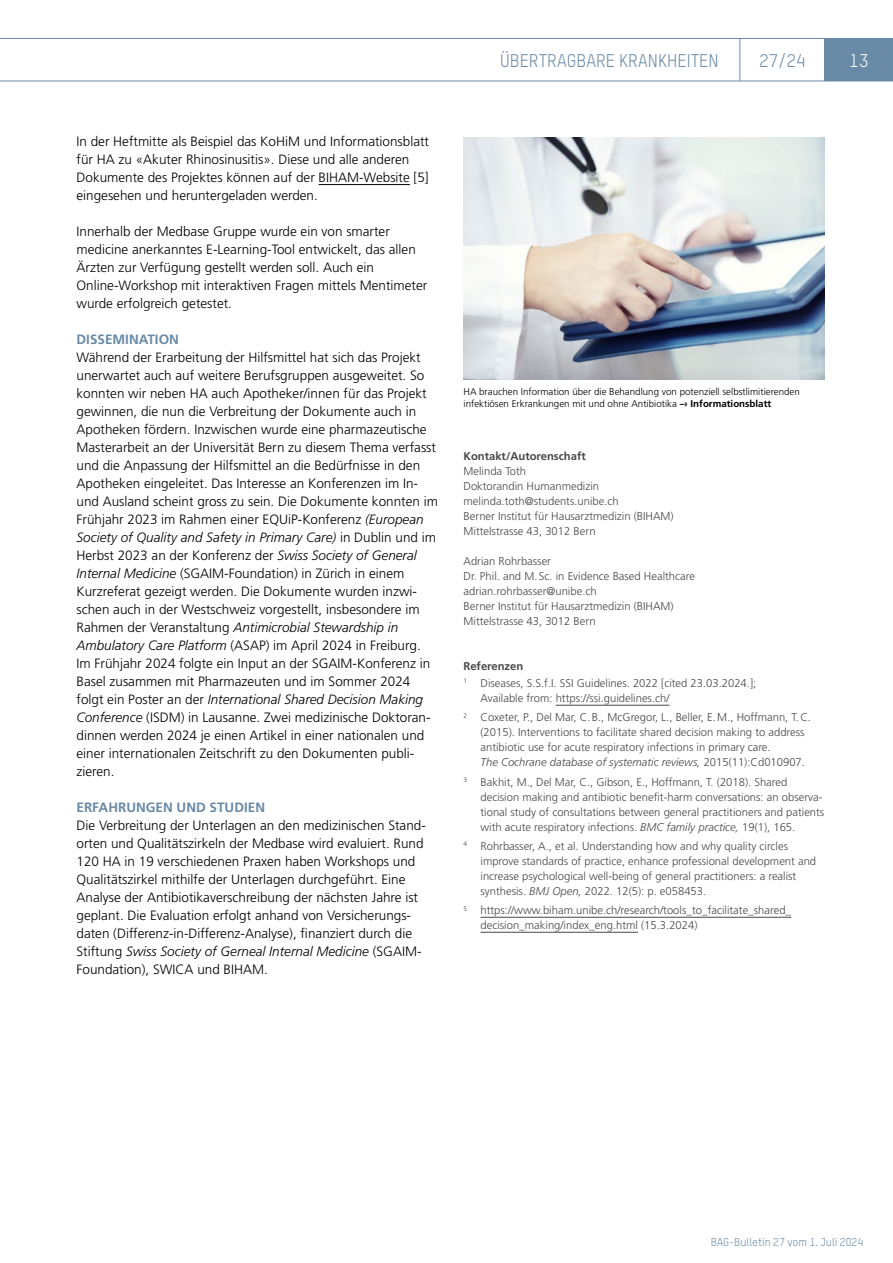
<style>
.page{position:relative;width:893px;height:1263px;background:#fff}
.page>*{position:absolute;margin:0;border:0;box-sizing:border-box;transform-origin:0 0}
.t1{font:18px "TSTAR";color:#698aa6}
.t2{font:18px "TSTAR";color:#fff}
.Text_Inhalte_Lauftext_Normal{font:300 13.5px/18px "Frutiger LT Std";color:#000}
.Text_Inhalte_Titel_Ebene_2{font:700 13.5px "Frutiger LT Std";color:#698aa6}
.Text_Inhalte_Lauftext_Klein_Referenzen{font:300 11.25px/15px "Frutiger LT Std";color:#484848}
.Text_Inhalte_Lauftext_Klein{font:300 11.25px "Frutiger LT Std";color:#484848}
.Text_Inhalte_Lauftext_Klein_Titel_H2{font:700 11.25px "Frutiger LT Std";color:#484848}
.t3{font:11.25px "TSTAR";color:#698aa6}
.t4{font:300 9.75px/11.7px "Frutiger LT Std";color:#000}
.s1{font-style:italic}
.s2{font-weight:700}
</style>
<div class="page">
<div style="left:825px;top:38px;width:68px;height:43px;background:#698aa6"></div>
<hr style="left:0;top:38px;width:740px;height:1px;background:#698aa6">
<hr style="left:740px;top:38px;width:85px;height:1px;background:#698aa6">
<hr style="left:740px;top:39px;width:1px;height:42px;background:#698aa6">
<hr style="left:0;top:81px;width:740px;height:1px;background:#698aa6">
<hr style="left:740px;top:81px;width:85px;height:1px;background:#698aa6">
<hr style="left:825px;top:81px;width:68px;height:1px;background:#698aa6">
<hr style="left:319px;top:184px;width:91px;height:1px;background:#000">
<hr style="left:556px;top:705px;width:113px;height:1px;background:#484848">
<hr style="left:480px;top:917px;width:311px;height:1px;background:#484848">
<hr style="left:480px;top:932px;width:158px;height:1px;background:#484848">
<img style="left:463px;top:137px;width:362px;height:242px">
<h1 class="t1" style="left:500px;top:49px;width:220px">ÜBERTRAGBARE KRANKHEITEN</h1>
<h1 class="t1" style="left:759px;top:49px;width:48px">27/24</h1>
<h1 class="t2" style="left:850px;top:49px;width:20px">13</h1>
<p class="Text_Inhalte_Lauftext_Normal" style="left:77px;top:132px;width:354px">In der Heftmitte als Beispiel das KoHiM und Informationsblatt für HA zu «Akuter Rhinosinusitis». Diese und alle anderen Dokumente des Projektes können auf der BIHAM-Website [5] eingesehen und heruntergeladen werden.</p>
<p class="Text_Inhalte_Lauftext_Normal" style="left:77px;top:222px;width:352px">Innerhalb der Medbase Gruppe wurde ein von smarter medicine anerkanntes E-Learning-Tool entwickelt, das allen Ärzten zur Verfügung gestellt werden soll. Auch ein Online-Workshop mit interaktiven Fragen mittels Mentimeter wurde erfolgreich getestet.</p>
<h3 class="Text_Inhalte_Titel_Ebene_2" style="left:77px;top:331px;width:104px">DISSEMINATION</h3>
<p class="Text_Inhalte_Lauftext_Normal" style="left:77px;top:348px;width:363px">Während der Erarbeitung der Hilfsmittel hat sich das Projekt unerwartet auch auf weitere Berufsgruppen ausgeweitet. So konnten wir neben HA auch Apotheker/innen für das Projekt gewinnen, die nun die Verbreitung der Dokumente auch in Apotheken fördern. Inzwischen wurde eine pharmazeutische Masterarbeit an der Universität Bern zu diesem Thema verfasst und die Anpassung der Hilfsmittel an die Bedürfnisse in den Apotheken eingeleitet. Das Interesse an Konferenzen im In&shy;und Ausland scheint gross zu sein. Die Dokumente konnten im Frühjahr 2023 im Rahmen einer EQUiP-Konferenz <span class="s1">(European Society of Quality and Safety in Primary Care)</span> in Dublin und im Herbst 2023 an der Konferenz der <span class="s1">Swiss Society of General Internal Medicine</span> (SGAIM-Foundation) in Zürich in einem Kurzreferat gezeigt werden. Die Dokumente wurden inzwi&shy;schen auch in der Westschweiz vorgestellt, insbesondere im Rahmen der Veranstaltung <span class="s1">Antimicrobial Stewardship in Ambulatory Care Platform</span> (ASAP) im April 2024 in Freiburg.<br>Im Frühjahr 2024 folgte ein Input an der SGAIM-Konferenz in Basel zusammen mit Pharmazeuten und im Sommer 2024 folgt ein Poster an der <span class="s1">International Shared Decision Making Conference</span> (ISDM) in Lausanne. Zwei medizinische Doktoran&shy;dinnen werden 2024 je einen Artikel in einer nationalen und einer internationalen Zeitschrift zu den Dokumenten publi&shy;zieren.</p>
<h3 class="Text_Inhalte_Titel_Ebene_2" style="left:77px;top:799px;width:190px">ERFAHRUNGEN UND STUDIEN</h3>
<p class="Text_Inhalte_Lauftext_Normal" style="left:77px;top:816px;width:350px">Die Verbreitung der Unterlagen an den medizinischen Stand&shy;orten und Qualitätszirkeln der Medbase wird evaluiert. Rund 120 HA in 19 verschiedenen Praxen haben Workshops und Qualitätszirkel mithilfe der Unterlagen durchgeführt. Eine Analyse der Antibiotikaverschreibung der nächsten Jahre ist geplant. Die Evaluation erfolgt anhand von Versicherungs&shy;daten (Differenz-in-Differenz-Analyse), finanziert durch die Stiftung <span class="s1">Swiss Society of Gerneal Internal Medicine</span> (SGAIM-Foundation), SWICA und BIHAM.</p>
<p class="t4" style="left:463px;top:386px;width:338px">HA brauchen Information über die Behandlung von potenziell selbstlimitierenden infektiösen Erkrankungen mit und ohne Antibiotika <span class="s2">–› Informationsblatt</span></p>
<h3 class="Text_Inhalte_Lauftext_Klein_Titel_H2" style="left:463px;top:449px;width:124px">Kontakt/Autorenschaft</h3>
<p class="Text_Inhalte_Lauftext_Klein" style="left:463px;top:465px;width:64px">Melinda Toth</p>
<p class="Text_Inhalte_Lauftext_Klein" style="left:463px;top:480px;width:137px">Doktorandin Humanmedizin</p>
<p class="Text_Inhalte_Lauftext_Klein" style="left:463px;top:495px;width:157px">melinda.toth@students.unibe.ch</p>
<p class="Text_Inhalte_Lauftext_Klein" style="left:463px;top:510px;width:212px">Berner Institut für Hausarztmedizin (BIHAM)</p>
<p class="Text_Inhalte_Lauftext_Klein" style="left:463px;top:525px;width:134px">Mittelstrasse 43, 3012 Bern</p>
<p class="Text_Inhalte_Lauftext_Klein" style="left:463px;top:555px;width:89px">Adrian Rohrbasser</p>
<p class="Text_Inhalte_Lauftext_Klein" style="left:463px;top:570px;width:233px">Dr. Phil. and M.Sc. in Evidence Based Healthcare</p>
<p class="Text_Inhalte_Lauftext_Klein" style="left:463px;top:585px;width:135px">adrian.rohrbasser@unibe.ch</p>
<p class="Text_Inhalte_Lauftext_Klein" style="left:463px;top:600px;width:212px">Berner Institut für Hausarztmedizin (BIHAM)</p>
<p class="Text_Inhalte_Lauftext_Klein" style="left:463px;top:615px;width:134px">Mittelstrasse 43, 3012 Bern</p>
<h3 class="Text_Inhalte_Lauftext_Klein_Titel_H2" style="left:463px;top:659px;width:61px">Referenzen</h3>
<p class="Text_Inhalte_Lauftext_Klein_Referenzen" style="left:480px;top:676px;width:277px;text-indent:-17px"><sup>1</sup> Diseases, S.S.f.I. SSI Guidelines. 2022 [cited 23.03.2024.];<br>Available from: https://ssi.guidelines.ch/</p>
<p class="Text_Inhalte_Lauftext_Klein_Referenzen" style="left:480px;top:710px;width:332px;text-indent:-17px"><sup>2</sup> Coxeter, P., Del Mar, C.B., McGregor, L., Beller, E.M., Hoffmann, T.C. (2015). Interventions to facilitate shared decision making to address antibiotic use for acute respiratory infections in primary care.<br><span class="s1">The Cochrane database of systematic reviews,</span> 2015(11):Cd010907.</p>
<p class="Text_Inhalte_Lauftext_Klein_Referenzen" style="left:480px;top:774px;width:345px;text-indent:-17px"><sup>3</sup> Bakhit, M., Del Mar, C., Gibson, E., Hoffmann, T. (2018). Shared decision making and antibiotic benefit-harm conversations: an observa&shy;tional study of consultations between general practitioners and patients with acute respiratory infections. <span class="s1">BMC family practice,</span> 19(1), 165.</p>
<p class="Text_Inhalte_Lauftext_Klein_Referenzen" style="left:480px;top:839px;width:337px;text-indent:-17px"><sup>4</sup> Rohrbasser, A., et al. Understanding how and why quality circles improve standards of practice, enhance professional development and increase psychological well-being of general practitioners: a realist synthesis. <span class="s1">BMJ Open,</span> 2022. 12(5): p. e058453.</p>
<p class="Text_Inhalte_Lauftext_Klein_Referenzen" style="left:480px;top:903px;width:312px;text-indent:-17px"><sup>5</sup> https://www.biham.unibe.ch/research/tools_to_facilitate_shared_ decision_making/index_eng.html (15.3.2024)</p>
<p class="t3" style="left:711px;top:1235px;width:154px">BAG-Bulletin 27 vom 1. Juli 2024</p>
</div>
